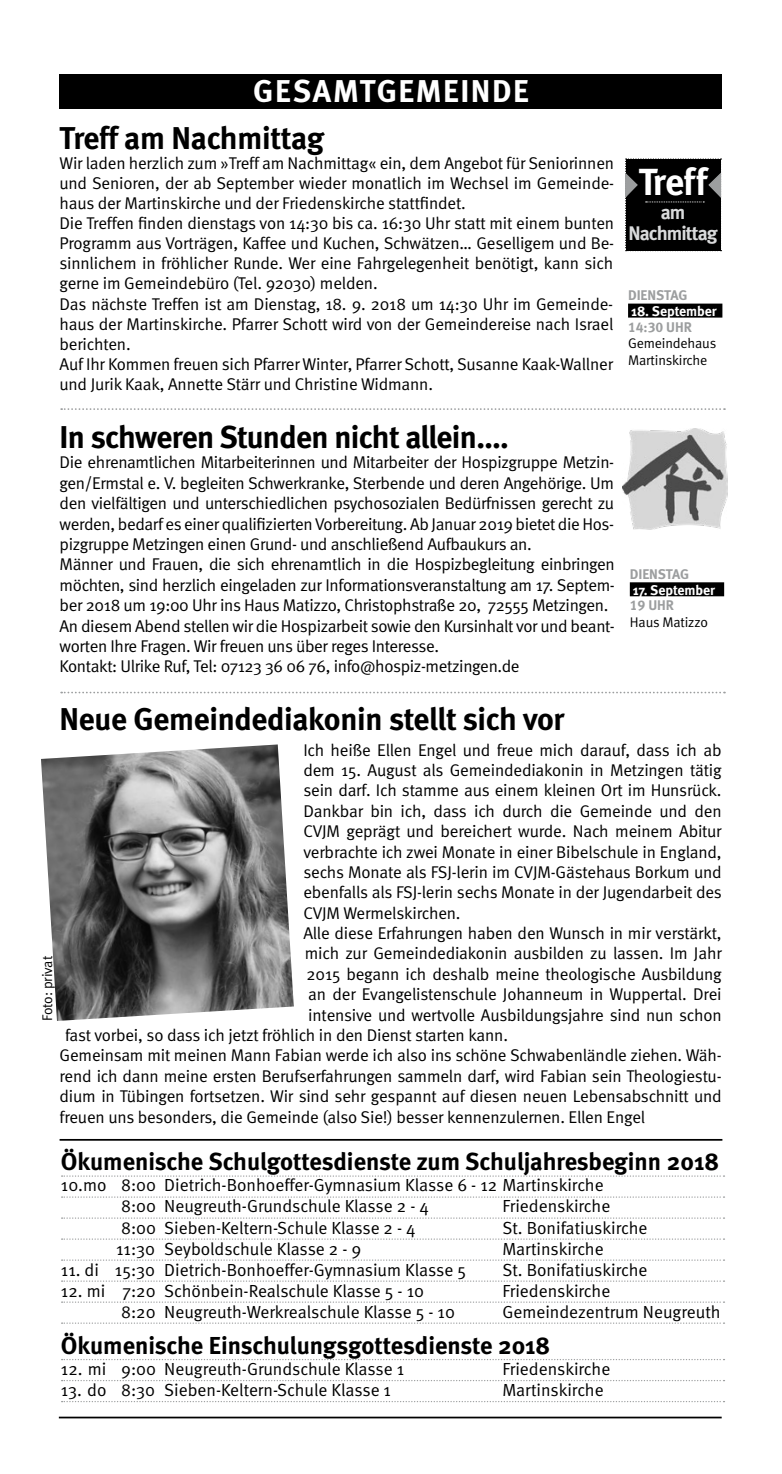
<style>
.page{position:relative;width:782px;height:1474px;background:#fff}
.page>*{position:absolute;margin:0;border:0;box-sizing:border-box;transform-origin:0 0}
.t1{font:700 37.62px "Meta";letter-spacing:-.02em;color:#fff}
.t2{font:700 31.5px "Meta";letter-spacing:-.02em;color:#000}
.t3{font:700 31.5px "Meta";letter-spacing:.05em;color:#fff}
.t4{font:700 24.5px "Meta";color:#000}
.t5{font:700 19.6px/20.8px "Meta";letter-spacing:-.05em;color:#d9dadb;text-align:center}
.t6{font:17.5px/21px "Meta Normal";color:#000}
.t7{font:16.97px/20.1px "Meta Normal";letter-spacing:-.015em;color:#000}
.t8{font:14px/16.8px "Meta Normal";letter-spacing:-.01em;color:#000}
.t9{font:700 14px "Meta";letter-spacing:-.005em;color:#fff}
.t10{font:700 14px "Meta";letter-spacing:-.005em;color:#9c9e9f}
.t11{font:14px "Meta Bold LF";letter-spacing:-.005em;color:#9c9e9f}
</style>
<div class="page">
<svg style="left:62px;top:1175px;width:662px;height:1px"></svg>
<svg style="left:62px;top:1196px;width:662px;height:1px"></svg>
<svg style="left:62px;top:1217px;width:662px;height:1px"></svg>
<svg style="left:62px;top:1238px;width:662px;height:1px"></svg>
<svg style="left:62px;top:1259px;width:662px;height:1px"></svg>
<svg style="left:62px;top:1280px;width:662px;height:1px"></svg>
<svg style="left:62px;top:1301px;width:662px;height:1px"></svg>
<svg style="left:62px;top:1322px;width:662px;height:1px"></svg>
<svg style="left:62px;top:1359px;width:662px;height:1px"></svg>
<svg style="left:62px;top:1380px;width:662px;height:1px"></svg>
<svg style="left:62px;top:1401px;width:662px;height:1px"></svg>
<div style="left:60px;top:74px;width:662px;height:35px;background:#000"></div>
<hr style="left:59px;top:1416px;width:662px;height:2px;background:#000">
<div style="left:629px;top:582px;width:95px;height:14px;background:#000"></div>
<svg style="left:625px;top:158px;width:97px;height:93px"></svg>
<svg style="left:61px;top:691px;width:663px;height:2px"></svg>
<img style="left:622px;top:429px;width:105px;height:101px">
<div style="left:628px;top:303px;width:94px;height:14px;background:#000"></div>
<img style="left:41px;top:744px;width:253px;height:276px">
<hr style="left:60px;top:1138px;width:662px;height:2px;background:#000">
<svg style="left:61px;top:408px;width:663px;height:2px"></svg>
<h2 class="t3" style="left:253px;top:73px;width:277px">GESAMTGEMEINDE</h2>
<h2 class="t2" style="left:60px;top:119px;width:266px">Treff am Nachmittag</h2>
<p class="t7" style="left:60px;top:152px;width:556px">Wir laden herzlich zum »Treff am Nachmittag« ein, dem Angebot für Seniorinnen und Senioren, der ab September wieder monatlich im Wechsel im Gemeinde&shy;haus der Martinskirche und der Friedenskirche stattfindet.<br>Die Treffen finden dienstags von 14:30 bis ca. 16:30 Uhr statt mit einem bunten Programm aus Vorträgen, Kaffee und Kuchen, Schwätzen… Geselligem und Be&shy;sinnlichem in fröhlicher Runde. Wer eine Fahrgelegenheit benötigt, kann sich gerne im Gemeindebüro (Tel. 92030) melden.<br>Das nächste Treffen ist am Dienstag, 18. 9. 2018 um 14:30 Uhr im Gemeinde&shy;haus der Martinskirche. Pfarrer Schott wird von der Gemeindereise nach Israel berichten.<br>Auf Ihr Kommen freuen sich Pfarrer Winter, Pfarrer Schott, Susanne Kaak-Wallner und Jurik Kaak, Annette Stärr und Christine Widmann.</p>
<h2 class="t2" style="left:60px;top:418px;width:450px">In schweren Stunden nicht allein….</h2>
<p class="t7" style="left:60px;top:452px;width:556px">Die ehrenamtlichen Mitarbeiterinnen und Mitarbeiter der Hospizgruppe Metzin&shy;gen/Ermstal e. V. begleiten Schwerkranke, Sterbende und deren Angehörige. Um den vielfältigen und unterschiedlichen psychosozialen Bedürfnissen gerecht zu werden, bedarf es einer qualifizierten Vorbereitung. Ab Januar 2019 bietet die Hos&shy;pizgruppe Metzingen einen Grund- und anschließend Aufbaukurs an.<br>Männer und Frauen, die sich ehrenamtlich in die Hospizbegleitung einbringen möchten, sind herzlich eingeladen zur Informationsveranstaltung am 17. Septem&shy;ber 2018 um 19:00 Uhr ins Haus Matizzo, Christophstraße 20, 72555 Metzingen.<br>An diesem Abend stellen wir die Hospizarbeit sowie den Kursinhalt vor und beant&shy;worten Ihre Fragen. Wir freuen uns über reges Interesse.<br>Kontakt: Ulrike Ruf, Tel: 07123 36 06 76, info@hospiz-metzingen.de</p>
<h2 class="t2" style="left:60px;top:700px;width:506px">Neue Gemeindediakonin stellt sich vor</h2>
<p class="t7" style="left:303px;top:739px;width:419px">Ich heiße Ellen Engel und freue mich darauf, dass ich ab</p>
<p class="t7" style="left:303px;top:760px;width:419px">dem 15. August als Gemeindediakonin in Metzingen tätig</p>
<p class="t7" style="left:303px;top:780px;width:419px">sein darf. Ich stamme aus einem kleinen Ort im Hunsrück.</p>
<p class="t7" style="left:303px;top:800px;width:419px">Dankbar bin ich, dass ich durch die Gemeinde und den</p>
<p class="t7" style="left:303px;top:821px;width:419px">CVJM geprägt und bereichert wurde. Nach meinem Abitur</p>
<p class="t7" style="left:303px;top:841px;width:419px">verbrachte ich zwei Monate in einer Bibelschule in England,</p>
<p class="t7" style="left:303px;top:861px;width:419px">sechs Monate als FSJ-lerin im CVJM-Gästehaus Borkum und</p>
<p class="t7" style="left:303px;top:882px;width:420px">ebenfalls als FSJ-lerin sechs Monate in der Jugendarbeit des</p>
<p class="t7" style="left:303px;top:902px;width:159px">CVJM Wermelskirchen.</p>
<p class="t7" style="left:303px;top:923px;width:419px">Alle diese Erfahrungen haben den Wunsch in mir verstärkt,</p>
<p class="t7" style="left:305px;top:943px;width:418px">mich zur Gemeindediakonin ausbilden zu lassen. Im Jahr</p>
<p class="t7" style="left:306px;top:963px;width:416px">2015 begann ich deshalb meine theologische Ausbildung</p>
<p class="t7" style="left:308px;top:984px;width:414px">an der Evangelistenschule Johanneum in Wuppertal. Drei</p>
<p class="t7" style="left:308px;top:1004px;width:414px">intensive und wertvolle Ausbildungsjahre sind nun schon</p>
<p class="t7" style="left:65px;top:1024px;width:444px">fast vorbei, so dass ich jetzt fröhlich in den Dienst starten kann.</p>
<p class="t7" style="left:60px;top:1045px;width:663px">Gemeinsam mit meinen Mann Fabian werde ich also ins schöne Schwabenländle ziehen. Wäh-</p>
<p class="t7" style="left:60px;top:1065px;width:663px">rend ich dann meine ersten Berufserfahrungen sammeln darf, wird Fabian sein Theologiestu-</p>
<p class="t7" style="left:60px;top:1085px;width:663px">dium in Tübingen fortsetzen. Wir sind sehr gespannt auf diesen neuen Lebensabschnitt und</p>
<p class="t7" style="left:60px;top:1106px;width:587px">freuen uns besonders, die Gemeinde (also Sie!) besser kennenzulernen. Ellen Engel</p>
<h1 class="t1" style="left:638px;top:160px;width:70px">Treff</h1>
<p class="t5" style="left:628px;top:201px;width:91px">am<br>Nachmittag</p>
<p class="t10" style="left:628px;top:287px;width:61px">DIENSTAG</p>
<p class="t9" style="left:631px;top:303px;width:87px">18. September</p>
<p class="t11" style="left:628px;top:318px;width:65px">14:30 UHR</p>
<p class="t8" style="left:628px;top:335px;width:90px">Gemeindehaus<br>Martinskirche</p>
<p class="t10" style="left:629px;top:565px;width:61px">DIENSTAG</p>
<p class="t9" style="left:632px;top:581px;width:84px">17. September</p>
<p class="t11" style="left:629px;top:597px;width:46px">19 UHR</p>
<p class="t8" style="left:629px;top:613px;width:80px">Haus Matizzo</p>
<p class="t8" style="left:39px;top:1020px;width:66px;rotate:-90deg">Foto: privat</p>
<h3 class="t4" style="left:61px;top:1147px;width:659px">Ökumenische Schulgottesdienste zum Schuljahresbeginn 2018</h3>
<p class="t6" style="left:121px;top:1174px;width:484px;text-indent:-60px">10.mo 8:00 Dietrich-Bonhoeffer-Gymnasium Klasse 6 - 12 Martinskirche<br>8:00 Neugreuth-Grundschule Klasse 2 - 4</p>
<p class="t6" style="left:502px;top:1195px;width:109px">Friedenskirche</p>
<p class="t6" style="left:121px;top:1216px;width:296px">8:00 Sieben-Keltern-Schule Klasse 2 - 4</p>
<p class="t6" style="left:502px;top:1216px;width:146px">St. Bonifatiuskirche</p>
<p class="t6" style="left:116px;top:1237px;width:247px">11:30 Seyboldschule Klasse 2 - 9</p>
<p class="t6" style="left:502px;top:1237px;width:103px">Martinskirche</p>
<p class="t6" style="left:61px;top:1258px;width:406px">11. di 15:30 Dietrich-Bonhoeffer-Gymnasium Klasse 5</p>
<p class="t6" style="left:502px;top:1258px;width:146px">St. Bonifatiuskirche</p>
<p class="t6" style="left:61px;top:1279px;width:364px">12. mi 7:20 Schönbein-Realschule Klasse 5 - 10</p>
<p class="t6" style="left:502px;top:1279px;width:109px">Friedenskirche</p>
<p class="t6" style="left:121px;top:1300px;width:335px">8:20 Neugreuth-Werkrealschule Klasse 5 - 10</p>
<p class="t6" style="left:502px;top:1300px;width:220px">Gemeindezentrum Neugreuth</p>
<h3 class="t4" style="left:61px;top:1330px;width:490px">Ökumenische Einschulungsgottesdienste 2018</h3>
<p class="t6" style="left:61px;top:1358px;width:344px">12. mi 9:00 Neugreuth-Grundschule Klasse 1</p>
<p class="t6" style="left:502px;top:1358px;width:109px">Friedenskirche</p>
<p class="t6" style="left:61px;top:1379px;width:331px">13. do 8:30 Sieben-Keltern-Schule Klasse 1</p>
<p class="t6" style="left:502px;top:1379px;width:103px">Martinskirche</p>
</div>
